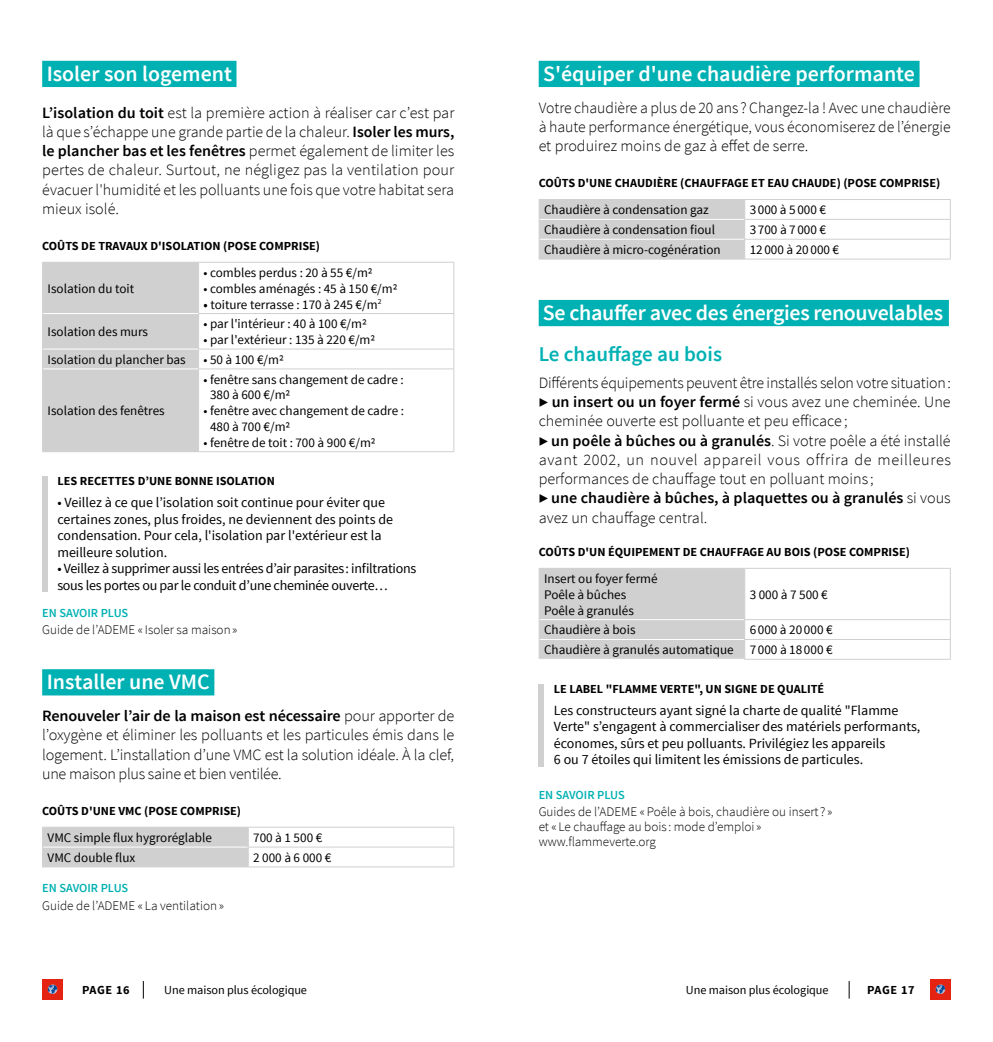
<style>
.page{position:relative;width:993px;height:1042px;background:#fff}
.page>*{position:absolute;margin:0;border:0;box-sizing:border-box;transform-origin:0 0}
.t1{font:600 21.88px "Source Sans Pro";color:#fff}
.t2{font:600 21px "Source Sans Pro";color:#00b1b3}
.t3{font:300 15.75px/19.2px "Source Sans Pro";color:#000;text-align:justify}
.t4{font:14px/16.6px "Source Sans Pro";color:#000}
.t5{font:14px/16.6px "Source Sans Pro";letter-spacing:-.02em;color:#000}
.t6{font:13.12px/15.8px "Source Sans Pro";color:#000}
.t7{font:300 13.12px/14.9px "Source Sans Pro";color:#000}
.t8{font:700 12.25px "Source Sans Pro";color:#000}
.t9{font:12.25px "Source Sans Pro";letter-spacing:-.005em;color:#000}
.t10{font:600 12.25px "Source Sans Pro";color:#00b1b3}
.s1{font-weight:600}
</style>
<div class="page">
<svg style="left:143px;top:981px;width:1px;height:17px"></svg>
<div style="left:42px;top:979px;width:21px;height:21px;background:#e42313"></div>
<svg style="left:48px;top:984px;width:9px;height:10px"></svg>
<svg style="left:848px;top:981px;width:1px;height:17px"></svg>
<div style="left:929px;top:979px;width:21px;height:21px;background:#e42313"></div>
<svg style="left:935px;top:984px;width:9px;height:10px"></svg>
<div style="left:42px;top:61px;width:194px;height:26px;background:#00b1b3"></div>
<div style="left:42px;top:669px;width:172px;height:26px;background:#00b1b3"></div>
<hr style="left:198px;top:262px;width:256px;height:1px;background:#d0d0d0">
<hr style="left:453px;top:263px;width:1px;height:50px;background:#d0d0d0">
<hr style="left:198px;top:313px;width:256px;height:1px;background:#d0d0d0">
<div style="left:42px;top:262px;width:157px;height:189px;background:#d0d0d0"></div>
<hr style="left:42px;top:451px;width:156px;height:1px;background:#d0d0d0">
<hr style="left:198px;top:349px;width:256px;height:1px;background:#d0d0d0">
<hr style="left:198px;top:451px;width:256px;height:1px;background:#d0d0d0">
<hr style="left:198px;top:368px;width:256px;height:1px;background:#d0d0d0">
<hr style="left:453px;top:314px;width:1px;height:35px;background:#d0d0d0">
<svg style="left:453px;top:349px;width:1px;height:19px"></svg>
<hr style="left:453px;top:369px;width:1px;height:82px;background:#d0d0d0">
<div style="left:42px;top:476px;width:5px;height:115px;background:#d0d0d0"></div>
<hr style="left:248px;top:827px;width:206px;height:1px;background:#d0d0d0">
<div style="left:42px;top:827px;width:207px;height:39px;background:#d0d0d0"></div>
<hr style="left:42px;top:866px;width:206px;height:1px;background:#d0d0d0">
<hr style="left:248px;top:846px;width:206px;height:1px;background:#d0d0d0">
<hr style="left:248px;top:866px;width:206px;height:1px;background:#d0d0d0">
<svg style="left:453px;top:828px;width:1px;height:38px"></svg>
<div style="left:538px;top:61px;width:381px;height:26px;background:#00b1b3"></div>
<div style="left:538px;top:300px;width:410px;height:26px;background:#00b1b3"></div>
<hr style="left:744px;top:199px;width:206px;height:1px;background:#d0d0d0">
<hr style="left:744px;top:219px;width:206px;height:1px;background:#d0d0d0">
<div style="left:538px;top:199px;width:207px;height:60px;background:#d0d0d0"></div>
<hr style="left:538px;top:259px;width:206px;height:1px;background:#d0d0d0">
<hr style="left:744px;top:239px;width:206px;height:1px;background:#d0d0d0">
<hr style="left:744px;top:259px;width:206px;height:1px;background:#d0d0d0">
<hr style="left:744px;top:568px;width:206px;height:1px;background:#d0d0d0">
<hr style="left:949px;top:569px;width:1px;height:50px;background:#d0d0d0">
<div style="left:538px;top:568px;width:207px;height:91px;background:#d0d0d0"></div>
<hr style="left:744px;top:619px;width:206px;height:1px;background:#d0d0d0">
<hr style="left:744px;top:659px;width:206px;height:1px;background:#d0d0d0">
<hr style="left:744px;top:639px;width:206px;height:1px;background:#d0d0d0">
<div style="left:538px;top:684px;width:5px;height:82px;background:#d0d0d0"></div>
<h1 class="t1" style="left:47px;top:60px;width:187px">Isoler son logement</h1>
<p class="t3" style="left:42px;top:103px;width:413px"><span class="s1">L’isolation du toit</span> est la première action à réaliser car c’est par là que s’échappe une grande partie de la chaleur. <span class="s1">Isoler les murs, le plancher bas et les fenêtres</span> permet également de limiter les pertes de chaleur. Surtout, ne négligez pas la ventilation pour évacuer l'humidité et les polluants une fois que votre habitat sera mieux isolé.</p>
<p class="t8" style="left:42px;top:238px;width:279px">COÛTS DE TRAVAUX D'ISOLATION (POSE COMPRISE)</p>
<p class="t6" style="left:48px;top:281px;width:88px">Isolation du toit</p>
<p class="t6" style="left:203px;top:265px;width:171px">• combles perdus : 20 à 55 €/m2</p>
<p class="t6" style="left:203px;top:281px;width:195px">• combles aménagés : 45 à 150 €/m2</p>
<p class="t6" style="left:203px;top:297px;width:179px"><span class="s1">•</span> toiture terrasse : 170 à 245 €/m<sup>2</sup></p>
<p class="t6" style="left:48px;top:324px;width:102px">Isolation des murs</p>
<p class="t6" style="left:203px;top:316px;width:165px">• par l'intérieur : 40 à 100 €/m2</p>
<p class="t6" style="left:203px;top:332px;width:173px">• par l'extérieur : 135 à 220 €/m2</p>
<p class="t6" style="left:48px;top:352px;width:140px">Isolation du plancher bas</p>
<p class="t6" style="left:203px;top:352px;width:82px">• 50 à 100 €/m2</p>
<p class="t6" style="left:48px;top:403px;width:119px">Isolation des fenêtres</p>
<p class="t6" style="left:210px;top:372px;width:195px;text-indent:-7px">• fenêtre sans changement de cadre :<br>380 à 600 €/m2</p>
<p class="t6" style="left:210px;top:403px;width:195px;text-indent:-7px">• fenêtre avec changement de cadre :<br>480 à 700 €/m2</p>
<p class="t6" style="left:203px;top:435px;width:174px">• fenêtre de toit : 700 à 900 €/m2</p>
<p class="t8" style="left:57px;top:473px;width:219px">LES RECETTES D’UNE BONNE ISOLATION</p>
<p class="t4" style="left:57px;top:494px;width:337px">• Veillez à ce que l’isolation soit continue pour éviter que certaines zones, plus froides, ne deviennent des points de condensation. Pour cela, l'isolation par l'extérieur est la meilleure solution.</p>
<p class="t5" style="left:57px;top:561px;width:360px">• Veillez à supprimer aussi les entrées d’air parasites: infiltrations sous les portes ou par le conduit d’une cheminée ouverte…</p>
<p class="t10" style="left:42px;top:605px;width:88px">EN SAVOIR PLUS</p>
<p class="t7" style="left:42px;top:622px;width:197px">Guide de l’ADEME « Isoler sa maison»</p>
<h1 class="t1" style="left:47px;top:668px;width:165px">Installer une VMC</h1>
<p class="t3" style="left:42px;top:706px;width:413px"><span class="s1">Renouveler l’air de la maison est nécessaire</span> pour apporter de l’oxygène et éliminer les polluants et les particules émis dans le logement. L’installation d’une VMC est la solution idéale. À la clef, une maison plus saine et bien ventilée.</p>
<p class="t8" style="left:42px;top:803px;width:200px">COÛTS D'UNE VMC (POSE COMPRISE)</p>
<p class="t6" style="left:48px;top:830px;width:166px">VMC simple flux hygroréglable</p>
<p class="t6" style="left:253px;top:830px;width:70px">700 à 1 500 €</p>
<p class="t6" style="left:48px;top:850px;width:89px">VMC double flux</p>
<p class="t6" style="left:253px;top:850px;width:80px">2 000 à 6 000 €</p>
<p class="t10" style="left:42px;top:880px;width:88px">EN SAVOIR PLUS</p>
<p class="t7" style="left:42px;top:898px;width:183px">Guide de l’ADEME « La ventilation»</p>
<h1 class="t1" style="left:543px;top:60px;width:373px">S'équiper d'une chaudière performante</h1>
<p class="t3" style="left:538px;top:98px;width:413px">Votre chaudière a plus de 20 ans ? Changez-la ! Avec une chaudière à haute performance énergétique, vous économiserez de l’énergie et produirez moins de gaz à effet de serre.</p>
<p class="t8" style="left:538px;top:175px;width:403px">COÛTS D'UNE CHAUDIÈRE (CHAUFFAGE ET EAU CHAUDE) (POSE COMPRISE)</p>
<p class="t6" style="left:544px;top:202px;width:166px">Chaudière à condensation gaz</p>
<p class="t6" style="left:749px;top:202px;width:78px">3 000 à 5 000 €</p>
<p class="t6" style="left:544px;top:222px;width:172px">Chaudière à condensation fioul</p>
<p class="t6" style="left:749px;top:222px;width:78px">3 700 à 7 000 €</p>
<p class="t6" style="left:544px;top:242px;width:178px">Chaudière à micro-cogénération</p>
<p class="t6" style="left:749px;top:242px;width:91px">12 000 à 20 000 €</p>
<h1 class="t1" style="left:542px;top:299px;width:401px">Se chauffer avec des énergies renouvelables</h1>
<h2 class="t2" style="left:538px;top:341px;width:185px">Le chauffage au bois</h2>
<p class="t3" style="left:538px;top:373px;width:413px;text-align:left">Différents équipements peuvent être installés selon votre situation: <span class="s1">▶ un insert ou un foyer fermé</span> si vous avez une cheminée. Une cheminée ouverte est polluante et peu efficace ;<br><span class="s1">▶ un poêle à bûches ou à granulés</span>. Si votre poêle a été installé avant 2002, un nouvel appareil vous offrira de meilleures performances de chauffage tout en polluant moins ;<br><span class="s1">▶ une chaudière à bûches, à plaquettes ou à granulés</span> si vous avez un chauffage central.</p>
<p class="t8" style="left:538px;top:544px;width:373px">COÛTS D'UN ÉQUIPEMENT DE CHAUFFAGE AU BOIS (POSE COMPRISE)</p>
<p class="t6" style="left:544px;top:571px;width:115px">Insert ou foyer fermé<br>Poêle à bûches<br>Poêle à granulés</p>
<p class="t6" style="left:749px;top:587px;width:80px">3 000 à 7 500 €</p>
<p class="t6" style="left:544px;top:620px;width:290px;line-height:19.8px;text-align:right">6 000 à 20 000 €<br>Chaudière à granulés automatique 7 000 à 18 000 €</p>
<p class="t8" style="left:553px;top:681px;width:272px">LE LABEL "FLAMME VERTE", UN SIGNE DE QUALITÉ</p>
<p class="t4" style="left:553px;top:702px;width:368px">Les constructeurs ayant signé la charte de qualité "Flamme Verte" s’engagent à commercialiser des matériels performants, économes, sûrs et peu polluants. Privilégiez les appareils<br>6 ou 7 étoiles qui limitent les émissions de particules.</p>
<p class="t10" style="left:538px;top:787px;width:88px">EN SAVOIR PLUS</p>
<p class="t7" style="left:538px;top:805px;width:295px">Guides de l’ADEME «Poêle à bois, chaudière ou insert ? » et « Le chauffage au bois : mode d’emploi » www.flammeverte.org</p>
<p class="t6" style="left:544px;top:622px;width:93px">Chaudière à bois</p>
<p class="t8" style="left:82px;top:981px;width:49px">PAGE 16</p>
<p class="t9" style="left:164px;top:982px;width:144px">Une maison plus écologique</p>
<p class="t9" style="left:685px;top:982px;width:144px">Une maison plus écologique</p>
<p class="t8" style="left:866px;top:981px;width:49px">PAGE 17</p>
</div>
